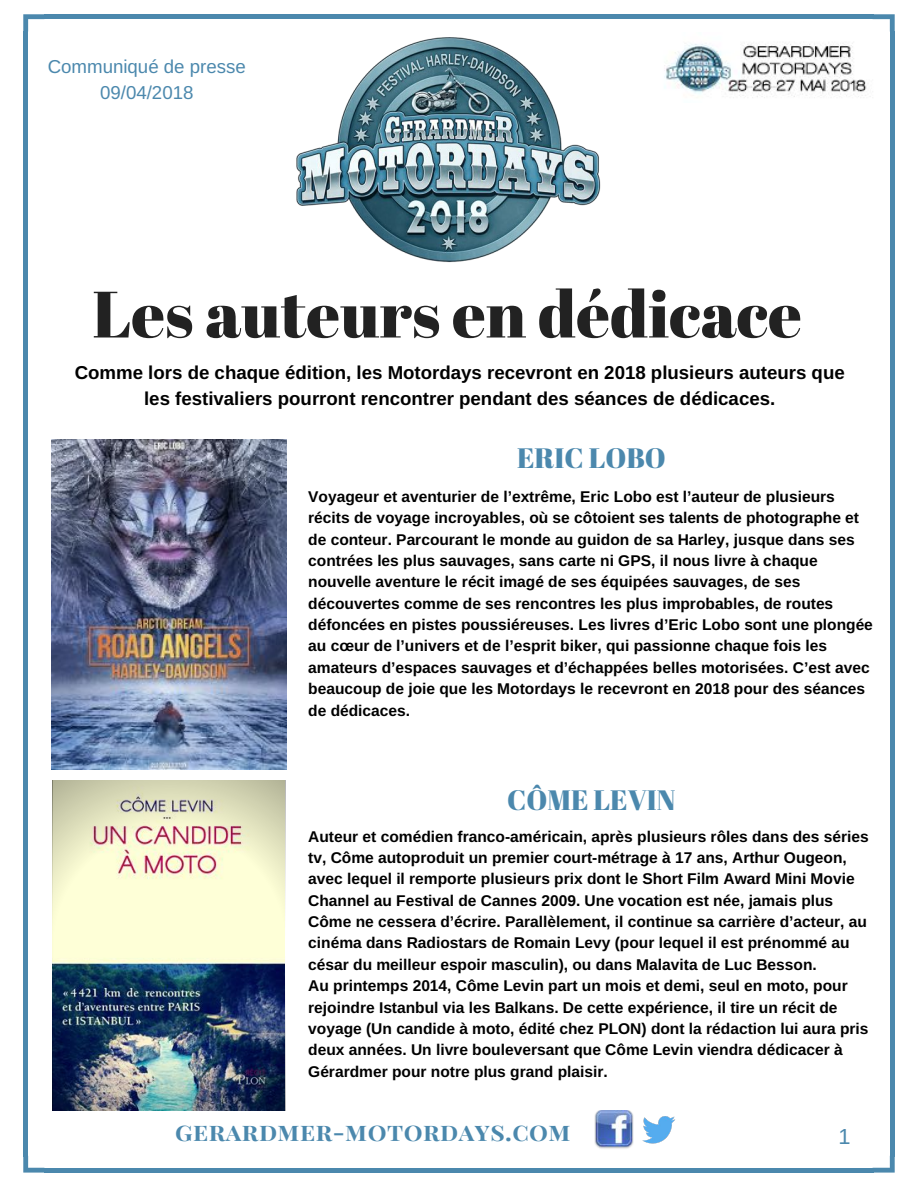
<style>
.page{position:relative;width:918px;height:1188px;background:#fff}
.page>*{position:absolute;margin:0;border:0;box-sizing:border-box;transform-origin:0 0}
.t1{font:65.4px "Abril Fatface";color:#222}
.t2{font:28.05px "Abril Fatface";color:#4b88ad}
.t3{font:700 24.9px "Playfair Display SC";letter-spacing:.02em;color:#4b88ad}
.t4{font:21.75px "Arimo";color:#4b88ad}
.t5{font:700 18.75px/25.8px "Arimo";color:#000;text-align:center}
.t6{font:18.75px/25.8px "Arimo";color:#4b88ad;text-align:center}
.t7{font:700 15.6px/21.3px "Arimo";color:#000}
</style>
<div class="page">
<svg style="left:23px;top:14px;width:21px;height:18px"></svg>
<div style="left:23px;top:31px;width:5px;height:1126px;background:#4b88ad"></div>
<svg style="left:23px;top:1156px;width:21px;height:17px"></svg>
<div style="left:44px;top:1168px;width:829px;height:5px;background:#4b88ad"></div>
<svg style="left:873px;top:1156px;width:22px;height:17px"></svg>
<div style="left:890px;top:31px;width:5px;height:1126px;background:#4b88ad"></div>
<div style="left:44px;top:14px;width:829px;height:5px;background:#4b88ad"></div>
<svg style="left:873px;top:14px;width:22px;height:18px"></svg>
<img style="left:594px;top:1110px;width:39px;height:39px">
<img style="left:642px;top:1116px;width:33px;height:28px">
<img style="left:664px;top:43px;width:203px;height:55px">
<img style="left:296px;top:37px;width:305px;height:226px">
<img style="left:52px;top:440px;width:235px;height:330px">
<img style="left:53px;top:781px;width:233px;height:329px">
<p class="t6" style="left:48px;top:54px;width:200px">Communiqué de presse<br>09/04/2018</p>
<h1 class="t1" style="left:92px;top:268px;width:711px">Les auteurs en dédicace</h1>
<p class="t5" style="left:75px;top:360px;width:772px">Comme lors de chaque édition, les Motordays recevront en 2018 plusieurs auteurs que les festivaliers pourront rencontrer pendant des séances de dédicaces.</p>
<h2 class="t2" style="left:517px;top:438px;width:150px">ERIC LOBO</h2>
<p class="t7" style="left:308px;top:486px;width:566px">Voyageur et aventurier de l’extrême, Eric Lobo est l’auteur de plusieurs récits de voyage incroyables, où se côtoient ses talents de photographe et de conteur. Parcourant le monde au guidon de sa Harley, jusque dans ses contrées les plus sauvages, sans carte ni GPS, il nous livre à chaque nouvelle aventure le récit imagé de ses équipées sauvages, de ses découvertes comme de ses rencontres les plus improbables, de routes défoncées en pistes poussiéreuses. Les livres d’Eric Lobo sont une plongée au cœur de l’univers et de l’esprit biker, qui passionne chaque fois les amateurs d’espaces sauvages et d’échappées belles motorisées. C’est avec beaucoup de joie que les Motordays le recevront en 2018 pour des séances de dédicaces.</p>
<h2 class="t2" style="left:507px;top:780px;width:170px">CÔME LEVIN</h2>
<p class="t7" style="left:308px;top:825px;width:562px">Auteur et comédien franco-américain, après plusieurs rôles dans des séries tv, Côme autoproduit un premier court-métrage à 17 ans, Arthur Ougeon, avec lequel il remporte plusieurs prix dont le Short Film Award Mini Movie Channel au Festival de Cannes 2009. Une vocation est née, jamais plus Côme ne cessera d’écrire. Parallèlement, il continue sa carrière d’acteur, au cinéma dans Radiostars de Romain Levy (pour lequel il est prénommé au césar du meilleur espoir masculin), ou dans Malavita de Luc Besson.<br>Au printemps 2014, Côme Levin part un mois et demi, seul en moto, pour rejoindre Istanbul via les Balkans. De cette expérience, il tire un récit de voyage (Un candide à moto, édité chez PLON) dont la rédaction lui aura pris deux années. Un livre bouleversant que Côme Levin viendra dédicacer à Gérardmer pour notre plus grand plaisir.</p>
<h3 class="t3" style="left:175px;top:1114px;width:397px">GERARDMER-MOTORDAYS.COM</h3>
<h3 class="t4" style="left:839px;top:1124px;width:14px">1</h3>
</div>
